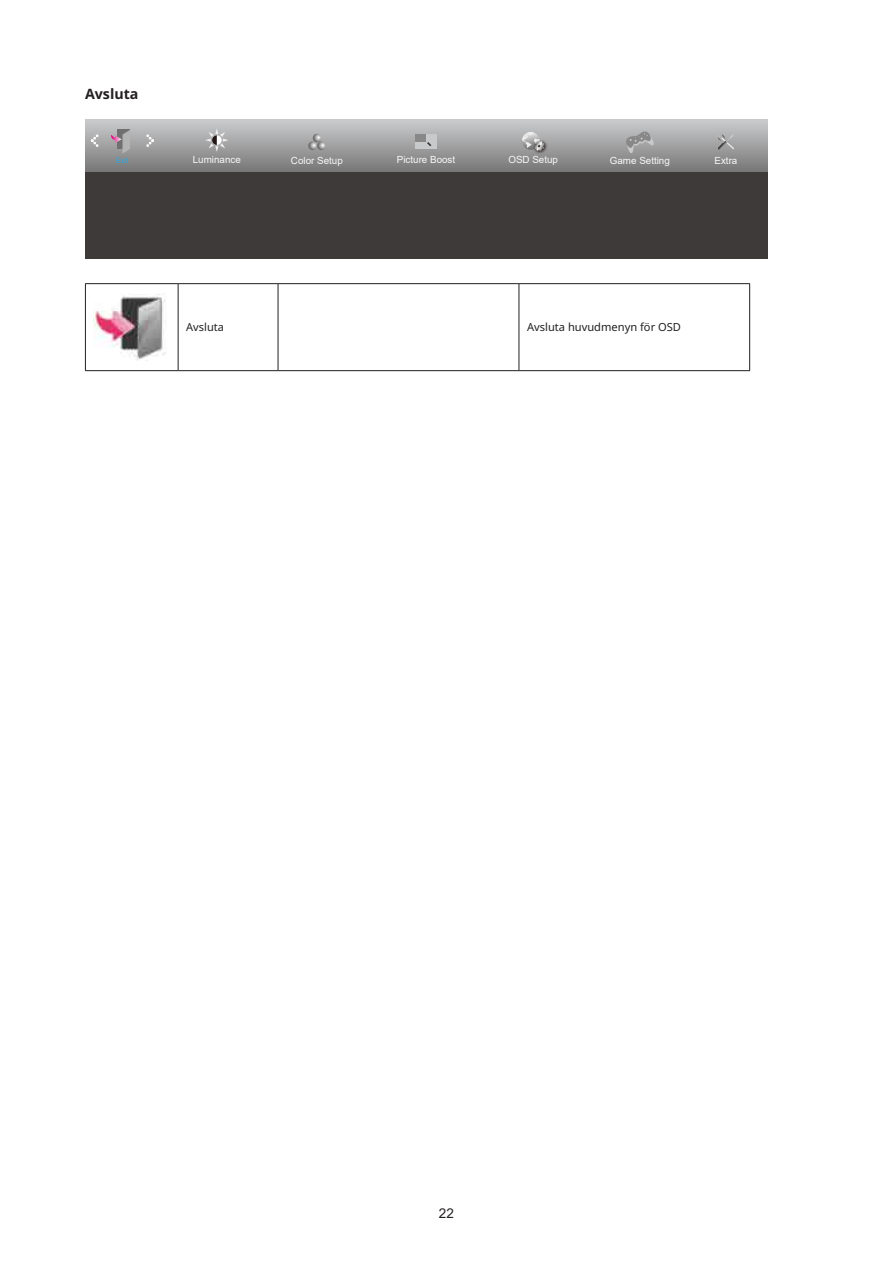
<style>
.page{position:relative;width:893px;height:1263px;background:#fff}
.page>*{position:absolute;margin:0;border:0;box-sizing:border-box;transform-origin:0 0}
.Heading_3{font:700 14.25px "Noto Sans";color:#231f20}
.t1{font:13.5px "Arial";color:#231f20}
.TEXT_9{font:11.1px "Noto Sans";color:#231f20}
.TEXT_9-2{font:10.95px "Noto Sans";color:#231f20}
.t2{font:9.75px "Arial";color:#f7f7f7}
.t3{font:7.5px "Arial";color:#2ca6e0}
</style>
<div class="page">
<svg style="left:85px;top:119px;width:683px;height:53px;background:#a0a0a1"></svg>
<div style="left:85px;top:172px;width:683px;height:87px;background:#3e3a39"></div>
<svg style="left:91px;top:134px;width:8px;height:13px"></svg>
<svg style="left:146px;top:134px;width:8px;height:13px"></svg>
<img style="left:531px;top:138px;width:18px;height:18px">
<svg style="left:522px;top:132px;width:23px;height:19px"></svg>
<svg style="left:205px;top:128px;width:24px;height:24px"></svg>
<div style="left:416px;top:134px;width:21px;height:15px;background:#c8c9ca"></div>
<div style="left:416px;top:134px;width:10px;height:7px;background:#888"></div>
<svg style="left:308px;top:134px;width:18px;height:16px"></svg>
<svg style="left:111px;top:130px;width:19px;height:24px"></svg>
<svg style="left:717px;top:134px;width:18px;height:16px"></svg>
<svg style="left:626px;top:131px;width:28px;height:22px"></svg>
<hr style="left:85px;top:283px;width:93px;height:1px;background:#231f20">
<hr style="left:85px;top:284px;width:1px;height:86px;background:#231f20">
<hr style="left:178px;top:283px;width:100px;height:1px;background:#231f20">
<hr style="left:178px;top:284px;width:1px;height:86px;background:#231f20">
<hr style="left:278px;top:283px;width:241px;height:1px;background:#231f20">
<hr style="left:278px;top:284px;width:1px;height:86px;background:#231f20">
<hr style="left:519px;top:283px;width:231px;height:1px;background:#231f20">
<hr style="left:519px;top:284px;width:1px;height:86px;background:#231f20">
<hr style="left:749px;top:284px;width:1px;height:86px;background:#231f20">
<hr style="left:85px;top:370px;width:93px;height:1px;background:#231f20">
<hr style="left:178px;top:370px;width:100px;height:1px;background:#231f20">
<hr style="left:278px;top:370px;width:241px;height:1px;background:#231f20">
<hr style="left:519px;top:370px;width:231px;height:1px;background:#231f20">
<img style="left:94px;top:293px;width:72px;height:68px">
<p class="Heading_3" style="left:85px;top:86px;width:55px">Avsluta</p>
<p class="t3" style="left:116px;top:155px;width:14px">Exit</p>
<p class="t2" style="left:193px;top:153px;width:50px">Luminance</p>
<p class="t2" style="left:291px;top:154px;width:53px">Color Setup</p>
<p class="t2" style="left:397px;top:153px;width:60px">Picture Boost</p>
<p class="t2" style="left:508px;top:153px;width:51px">OSD Setup</p>
<p class="t2" style="left:610px;top:154px;width:62px">Game Setting</p>
<p class="t2" style="left:714px;top:154px;width:24px">Extra</p>
<p class="TEXT_9-2" style="left:186px;top:321px;width:39px">Avsluta</p>
<p class="TEXT_9" style="left:527px;top:321px;width:155px">Avsluta huvudmenyn för OSD</p>
<h2 class="t1" style="left:439px;top:1204px;width:17px">22</h2>
</div>
